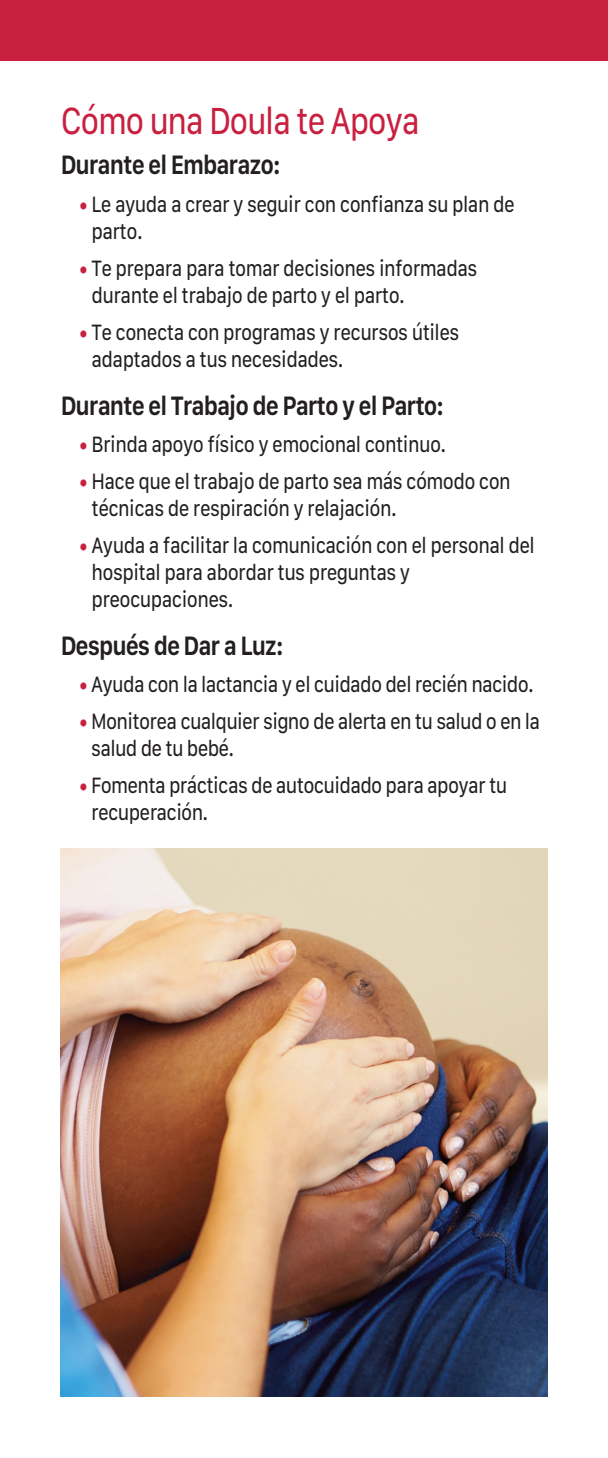
<style>
.page{position:relative;width:608px;height:1458px;background:#fff}
.page>*{position:absolute;margin:0;border:0;box-sizing:border-box;transform-origin:0 0}
.t1{font:38.25px "SF Compact Text";letter-spacing:-.045em;color:#c92040;scale:.85 1}
.t2{font:600 27px "SF Compact Text";letter-spacing:-.045em;color:#231f20;scale:.85 1}
.t3{font:22.5px/27px "SF Compact Text";letter-spacing:-.03em;color:#231f20;scale:.85 1}
.s1{color:#c92040}
</style>
<div class="page">
<img style="left:61px;top:848px;width:486px;height:549px">
<div style="left:0;top:0;width:608px;height:61px;background:#c92040"></div>
<p class="t1" style="left:61px;top:106px;width:424px">Cómo una Doula te Apoya</p>
<p class="t2" style="left:61px;top:155px;width:260px">Durante el Embarazo:</p>
<p class="t3" style="left:91px;top:192px;width:499px;text-indent:-13px"><span class="s1">•</span> Le ayuda a crear y seguir con confianza su plan de parto.</p>
<p class="t3" style="left:91px;top:256px;width:455px;text-indent:-13px"><span class="s1">•</span> Te prepara para tomar decisiones informadas durante el trabajo de parto y el parto.</p>
<p class="t3" style="left:91px;top:321px;width:434px;text-indent:-13px"><span class="s1">•</span> Te conecta con programas y recursos útiles adaptados a tus necesidades.</p>
<p class="t2" style="left:61px;top:395px;width:452px">Durante el Trabajo de Parto y el Parto:</p>
<p class="t3" style="left:79px;top:432px;width:434px"><span class="s1">•</span> Brinda apoyo físico y emocional continuo.</p>
<p class="t3" style="left:91px;top:470px;width:495px;text-indent:-13px"><span class="s1">•</span> Hace que el trabajo de parto sea más cómodo con técnicas de respiración y relajación.</p>
<p class="t3" style="left:91px;top:534px;width:523px;text-indent:-13px"><span class="s1">•</span> Ayuda a facilitar la comunicación con el personal del hospital para abordar tus preguntas y preocupaciones.</p>
<p class="t2" style="left:61px;top:635px;width:263px">Después de Dar a Luz:</p>
<p class="t3" style="left:79px;top:673px;width:537px"><span class="s1">•</span> Ayuda con la lactancia y el cuidado del recién nacido.</p>
<p class="t3" style="left:91px;top:710px;width:529px;text-indent:-12px"><span class="s1">•</span> Monitorea cualquier signo de alerta en tu salud o en la salud de tu bebé.</p>
<p class="t3" style="left:91px;top:774px;width:491px;text-indent:-12px"><span class="s1">•</span> Fomenta prácticas de autocuidado para apoyar tu recuperación.</p>
</div>
